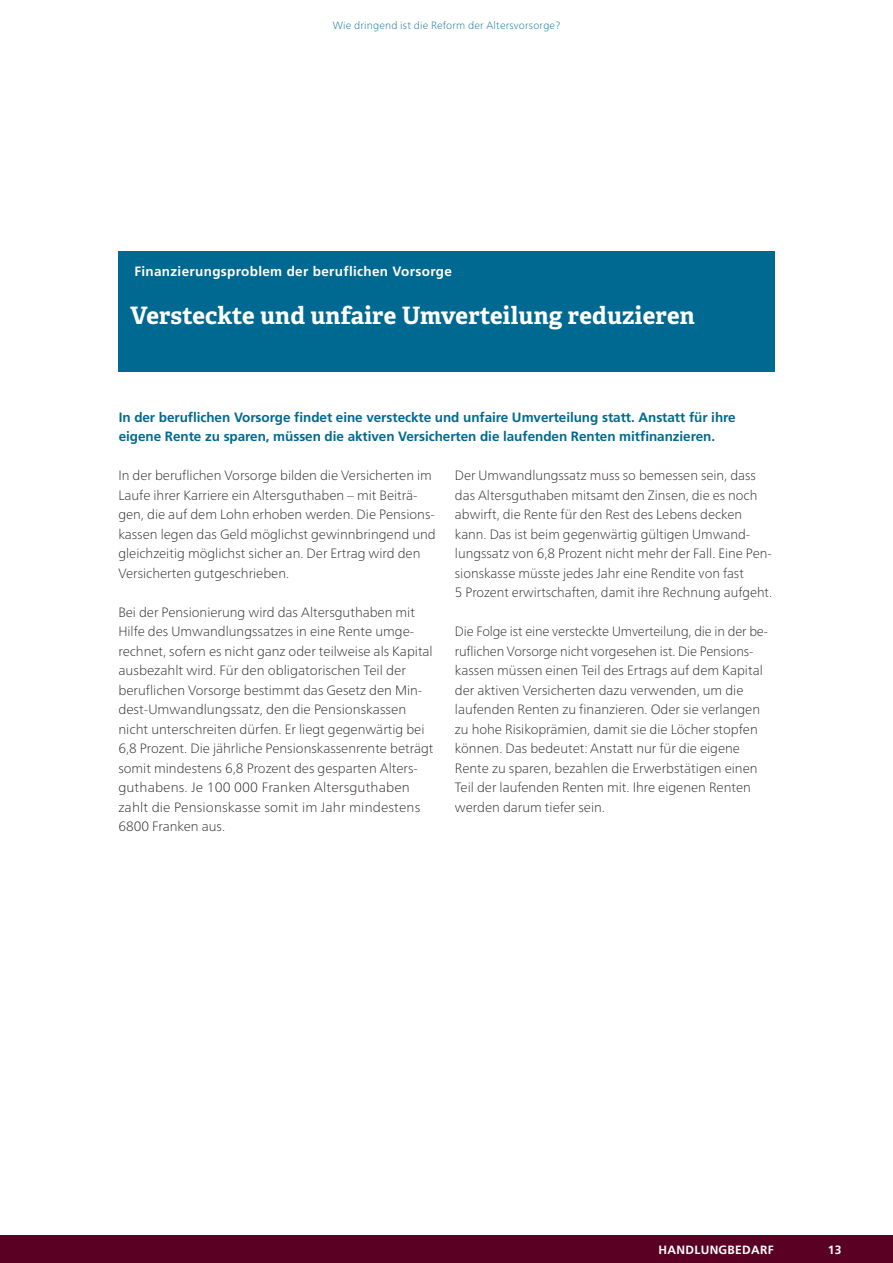
<style>
.page{position:relative;width:893px;height:1263px;background:#fff}
.page>*{position:absolute;margin:0;border:0;box-sizing:border-box;transform-origin:0 0}
.t1{font:700 24px "Adelle";letter-spacing:.01em;color:#fff}
.t2{font:100 13.5px/19.5px "Frutiger Neue LT Pro";color:#231f20}
.t3{font:700 13.5px/19.5px "Frutiger";letter-spacing:-.005em;color:#006991}
.t4{font:700 13.5px "Frutiger";letter-spacing:.025em;color:#fff}
.t5{font:700 12px "Frutiger";letter-spacing:.025em;color:#fff}
.t6{font:100 10.5px "Frutiger Neue LT Pro";letter-spacing:.02em;color:#006991}
</style>
<div class="page">
<div style="left:118px;top:251px;width:657px;height:120px;background:#006991"></div>
<div style="left:0;top:1235px;width:893px;height:28px;background:#5a0022"></div>
<p class="t6" style="left:333px;top:19px;width:229px">Wie dringend ist die Reform der Altersvorsorge?</p>
<p class="t4" style="left:134px;top:263px;width:319px">Finanzierungsproblem der beruflichen Vorsorge</p>
<h1 class="t1" style="left:130px;top:300px;width:566px">Versteckte und unfaire Umverteilung reduzieren</h1>
<p class="t3" style="left:119px;top:407px;width:618px">In der beruflichen Vorsorge findet eine versteckte und unfaire Umverteilung statt. Anstatt für ihre eigene Rente zu sparen, müssen die aktiven Versicherten die laufenden Renten mitfinanzieren.</p>
<p class="t2" style="left:118px;top:466px;width:319px">In der beruflichen Vorsorge bilden die Versicherten im Laufe ihrer Karriere ein Altersguthaben – mit Beiträ&shy;gen, die auf dem Lohn erhoben werden. Die Pensions&shy;kassen legen das Geld möglichst gewinnbringend und gleichzeitig möglichst sicher an. Der Ertrag wird den Versicherten gutgeschrieben.</p>
<p class="t2" style="left:118px;top:602px;width:317px">Bei der Pensionierung wird das Altersguthaben mit Hilfe des Umwandlungssatzes in eine Rente umge&shy;rechnet, sofern es nicht ganz oder teilweise als Kapital ausbezahlt wird. Für den obligatorischen Teil der beruflichen Vorsorge bestimmt das Gesetz den Min&shy;dest-Umwandlungssatz, den die Pensionskassen nicht unterschreiten dürfen. Er liegt gegenwärtig bei 6,8 Prozent. Die jährliche Pensionskassenrente beträgt somit mindestens 6,8 Prozent des gesparten Alters&shy;guthabens. Je 100 000 Franken Altersguthaben zahlt die Pensionskasse somit im Jahr mindestens 6800 Franken aus.</p>
<p class="t2" style="left:455px;top:466px;width:319px">Der Umwandlungssatz muss so bemessen sein, dass das Altersguthaben mitsamt den Zinsen, die es noch abwirft, die Rente für den Rest des Lebens decken kann. Das ist beim gegenwärtig gültigen Umwand&shy;lungssatz von 6,8 Prozent nicht mehr der Fall. Eine Pen&shy;sionskasse müsste jedes Jahr eine Rendite von fast<br>5 Prozent erwirtschaften, damit ihre Rechnung aufgeht.</p>
<p class="t2" style="left:455px;top:622px;width:315px">Die Folge ist eine versteckte Umverteilung, die in der be&shy;ruflichen Vorsorge nicht vorgesehen ist. Die Pensions&shy;kassen müssen einen Teil des Ertrags auf dem Kapital der aktiven Versicherten dazu verwenden, um die laufenden Renten zu finanzieren. Oder sie verlangen zu hohe Risikoprämien, damit sie die Löcher stopfen können. Das bedeutet: Anstatt nur für die eigene Rente zu sparen, bezahlen die Erwerbstätigen einen Teil der laufenden Renten mit. Ihre eigenen Renten werden darum tiefer sein.</p>
<p class="t5" style="left:658px;top:1242px;width:117px">HANDLUNGBEDARF</p>
<p class="t5" style="left:828px;top:1242px;width:15px">13</p>
</div>
